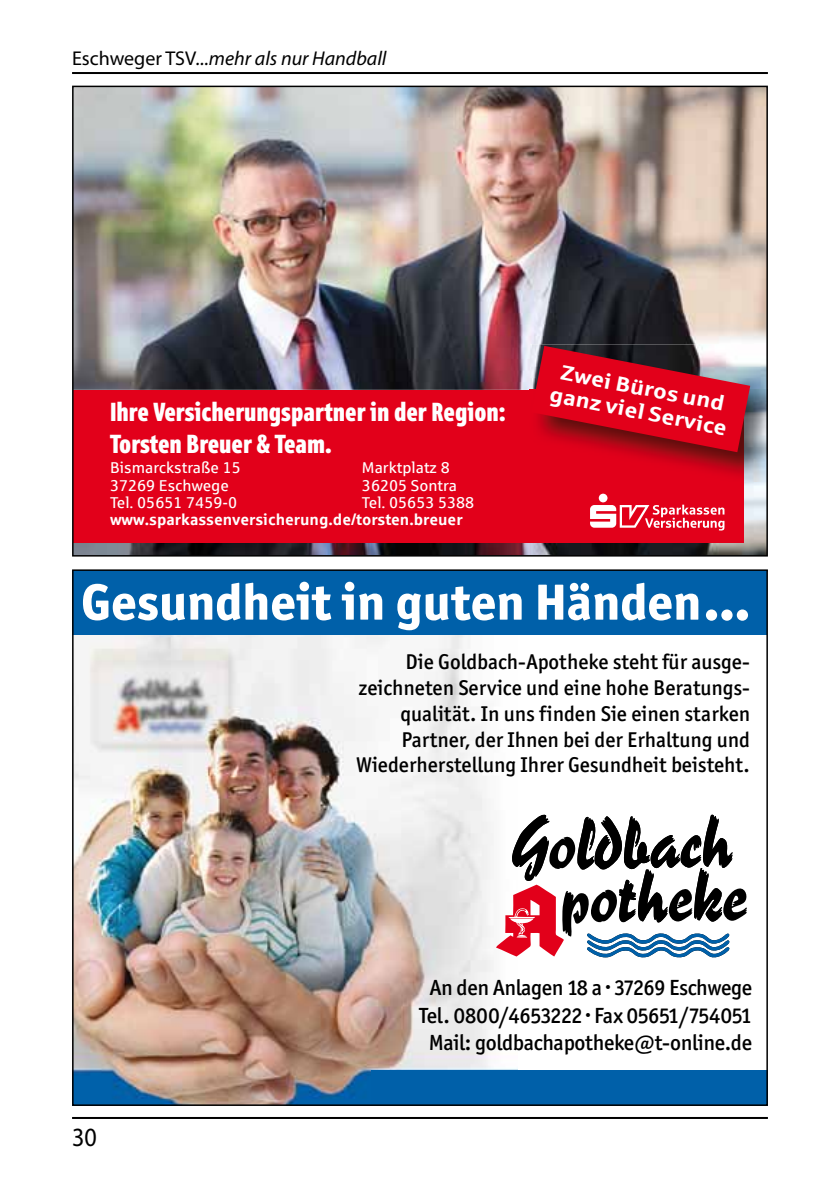
<style>
.page{position:relative;width:840px;height:1191px;background:#fff}
.page>*{position:absolute;margin:0;border:0;box-sizing:border-box;transform-origin:0 0}
.t1{font:800 51px "Officina San ITC";color:#fff}
.t2{font:26.4px "Myriad Pro";color:#000;scale:.91 1}
.t3{font:26.2px/31.4px "Sparkasse XB Condensed";color:#fff}
.t4{font:500 22px/27.6px "Officina San ITC";letter-spacing:-.015em;color:#000;text-align:center}
.t5{font:500 21.4px/25.8px "Officina San ITC";color:#000;text-align:right}
.t6{font:700 21px/23.8px "Sparkasse Rg";color:#fff;text-align:center;scale:1.12 1}
.t7{font:italic 20px "Myriad Pro";color:#000}
.t8{font:15.8px "Sparkasse Rg";color:#fff}
.t9{font:700 15.8px "Sparkasse Rg";color:#fff}
.s1{font-style:normal}
</style>
<div class="page">
<img style="left:75px;top:572px;width:689px;height:531px">
<hr style="left:72px;top:72px;width:695px;height:2px;background:#000">
<hr style="left:72px;top:1117px;width:695px;height:2px;background:#000">
<img style="left:75px;top:89px;width:689px;height:464px">
<div style="left:73px;top:390px;width:670px;height:152px;background:#e2001a"></div>
<svg style="left:598px;top:493px;width:9px;height:9px"></svg>
<svg style="left:590px;top:504px;width:134px;height:26px"></svg>
<img style="left:529px;top:344px;width:235px;height:137px">
<svg style="left:531px;top:346px;width:218px;height:106px"></svg>
<div style="left:72px;top:86px;width:695px;height:470px;border:2px solid #000"></div>
<p class="t7" style="left:72px;top:46px;width:316px"><span class="s1">Eschweger TSV</span>...mehr als nur Handball</p>
<p class="t3" style="left:110px;top:395px;width:397px">Ihre Versicherungspartner in der Region:<br>Torsten Breuer &amp; Team.</p>
<p class="t8" style="left:110px;top:458px;width:132px">Bismarckstraße 15</p>
<p class="t8" style="left:362px;top:458px;width:89px">Marktplatz 8</p>
<p class="t8" style="left:110px;top:475px;width:120px">37269 Eschwege</p>
<p class="t8" style="left:362px;top:475px;width:96px">36205 Sontra</p>
<p class="t8" style="left:110px;top:492px;width:129px">Tel. 05651 7459-0</p>
<p class="t8" style="left:362px;top:492px;width:114px">Tel. 05653 5388</p>
<p class="t9" style="left:110px;top:509px;width:354px">www.sparkassenversicherung.de/torsten.breuer</p>
<p class="t6" style="left:556px;top:358px;width:162px;rotate:11deg">Zwei Büros und ganz viel Service</p>
<h1 class="t1" style="left:81px;top:570px;width:670px">Gesundheit in guten Händen…</h1>
<p class="t5" style="left:356px;top:649px;width:395px">Die Goldbach-Apotheke steht für ausge&shy;zeichneten Service und eine hohe Beratungs&shy;qualität. In uns finden Sie einen starken Partner, der Ihnen bei der Erhaltung und Wiederherstellung Ihrer Gesundheit beisteht.</p>
<p class="t2" style="left:72px;top:1121px;width:29px">30</p>
<p class="t4" style="left:419px;top:974px;width:334px">An den Anlagen 18 a · 37269 Eschwege<br>Tel. 0800/4653222 · Fax 05651/754051<br>Mail: goldbachapotheke@t-online.de</p>
</div>
